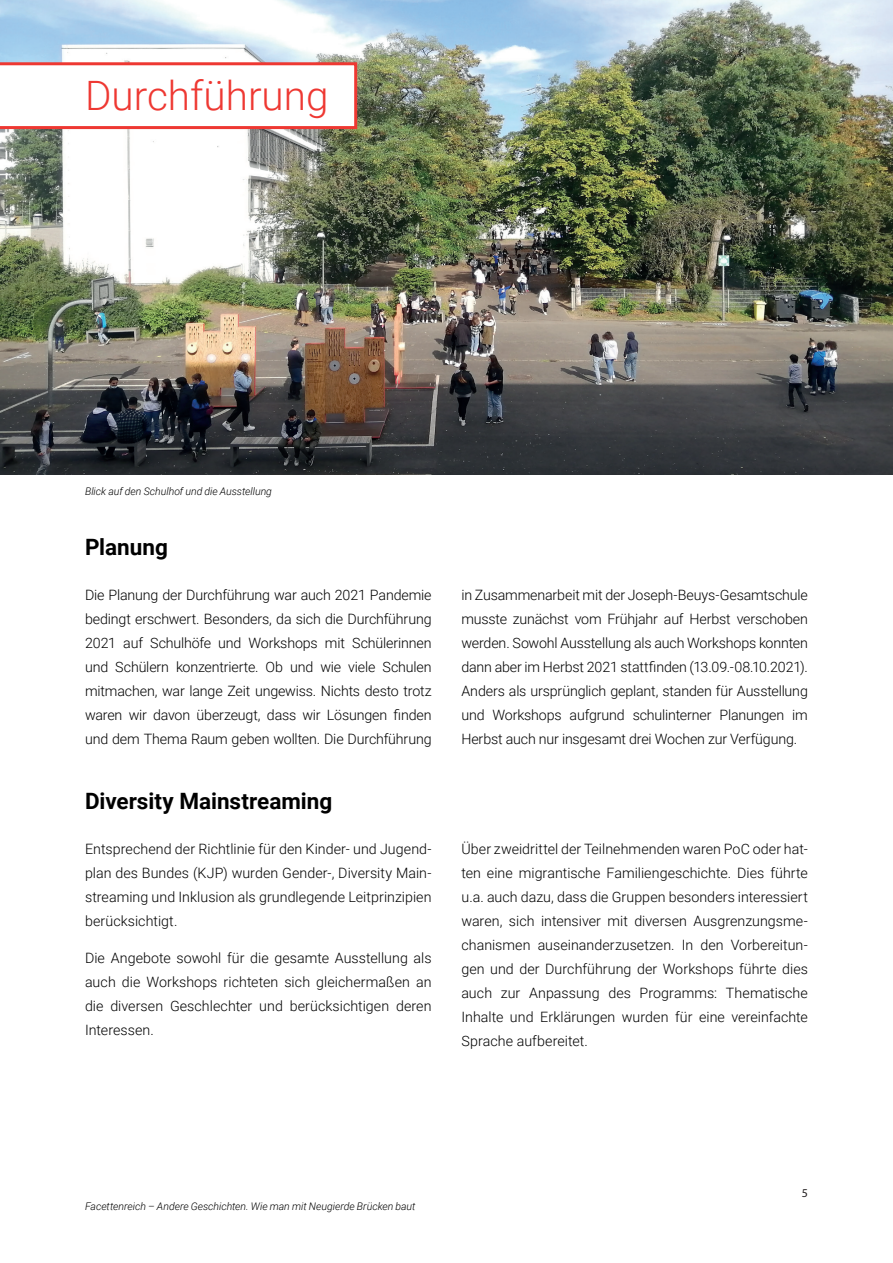
<style>
.page{position:relative;width:893px;height:1263px;background:#fff}
.page>*{position:absolute;margin:0;border:0;box-sizing:border-box;transform-origin:0 0}
.t1{font:300 40.5px "Roboto";color:#ee3832}
.t2{font:700 22.5px "Roboto";color:#000}
.t3{font:300 14.25px/24px "Roboto";color:#000;text-align:justify}
.t4{font:12px "Myriad Pro";color:#231f20}
.t5{font:italic 300 10.5px "Roboto";letter-spacing:-.005em;color:#000}
</style>
<div class="page">
<img style="left:0;top:0;width:893px;height:474px">
<svg style="left:0;top:62px;width:357px;height:67px"></svg>
<h1 class="t1" style="left:85px;top:67px;width:245px">Durchführung</h1>
<p class="t5" style="left:85px;top:484px;width:188px">Blick auf den Schulhof und die Ausstellung</p>
<h2 class="t2" style="left:85px;top:531px;width:85px">Planung</h2>
<p class="t3" style="left:85px;top:582px;width:348px">Die Planung der Durchführung war auch 2021 Pandemie bedingt erschwert. Besonders, da sich die Durchführung 2021 auf Schulhöfe und Workshops mit Schülerinnen und Schülern konzentrierte. Ob und wie viele Schulen mitmachen, war lange Zeit ungewiss. Nichts desto trotz waren wir davon überzeugt, dass wir Lösungen finden und dem Thema Raum geben wollten. Die Durchführung</p>
<p class="t3" style="left:461px;top:582px;width:348px">in Zusammenarbeit mit der Joseph-Beuys-Gesamtschule musste zunächst vom Frühjahr auf Herbst verschoben werden. Sowohl Ausstellung als auch Workshops konnten dann aber im Herbst 2021 stattfinden (13.09.-08.10.2021).<br>Anders als ursprünglich geplant, standen für Ausstellung und Workshops aufgrund schulinterner Planungen im Herbst auch nur insgesamt drei Wochen zur Verfügung.</p>
<h2 class="t2" style="left:85px;top:785px;width:249px">Diversity Mainstreaming</h2>
<p class="t3" style="left:85px;top:836px;width:348px">Entsprechend der Richtlinie für den Kinder- und Jugend&shy;plan des Bundes (KJP) wurden Gender-, Diversity Main&shy;streaming und Inklusion als grundlegende Leitprinzipien berücksichtigt.</p>
<p class="t3" style="left:85px;top:945px;width:348px">Die Angebote sowohl für die gesamte Ausstellung als auch die Workshops richteten sich gleichermaßen an die diversen Geschlechter und berücksichtigen deren Interessen.</p>
<p class="t3" style="left:461px;top:836px;width:348px">Über zweidrittel der Teilnehmenden waren PoC oder hat&shy;ten eine migrantische Familiengeschichte. Dies führte u.a. auch dazu, dass die Gruppen besonders interessiert waren, sich intensiver mit diversen Ausgrenzungsme&shy;chanismen auseinanderzusetzen. In den Vorbereitun&shy;gen und der Durchführung der Workshops führte dies auch zur Anpassung des Programms: Thematische Inhalte und Erklärungen wurden für eine vereinfachte Sprache aufbereitet.</p>
<p class="t5" style="left:85px;top:1199px;width:332px">Facettenreich – Andere Geschichten. Wie man mit Neugierde Brücken baut</p>
<p class="t4" style="left:802px;top:1186px;width:8px">5</p>
</div>
